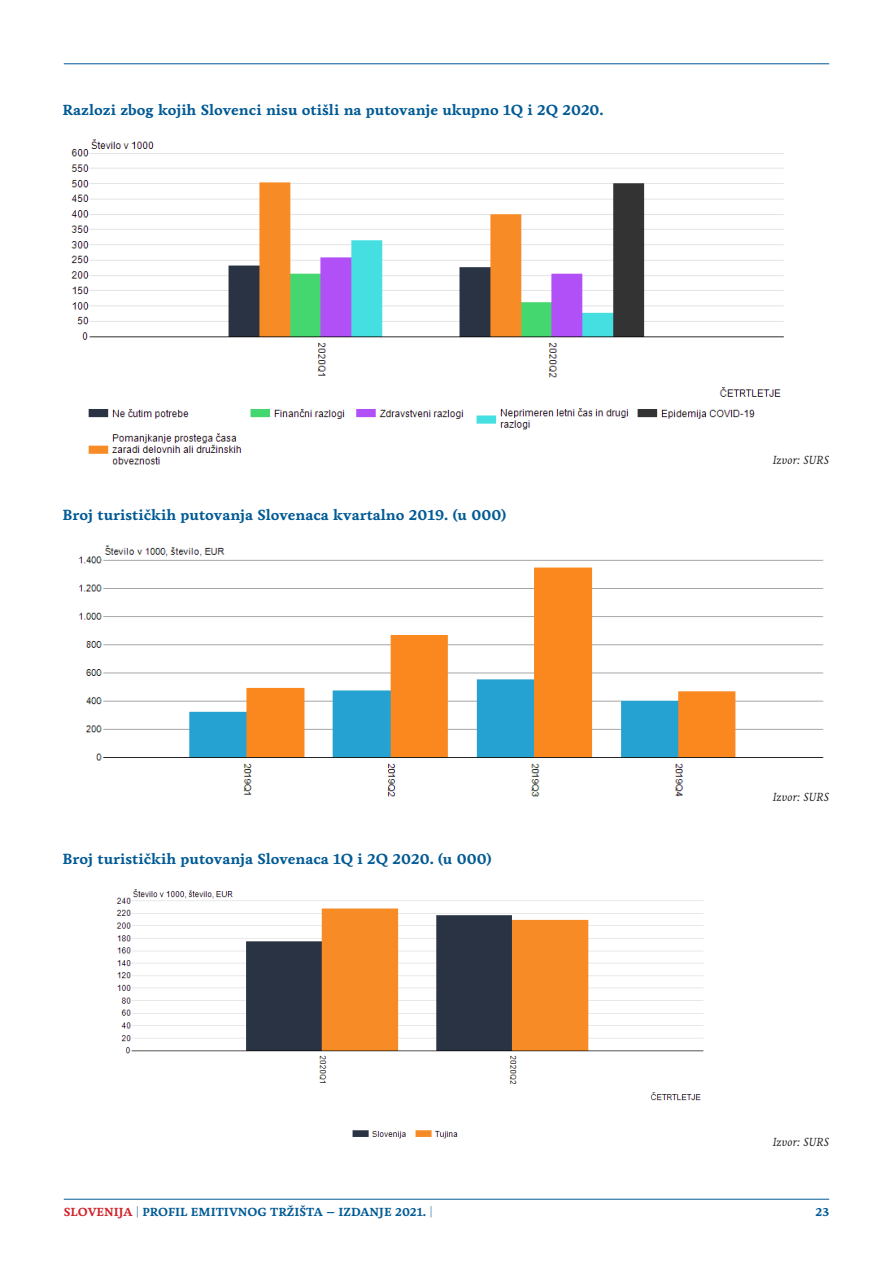
<style>
.page{position:relative;width:893px;height:1263px;background:#fff}
.page>*{position:absolute;margin:0;border:0;box-sizing:border-box;transform-origin:0 0}
.tekst{font:700 15px "Livory";color:#005a95}
.t1{font:700 12px "Livory";color:#005a95}
.tekst-2{font:italic 12px "Livory";color:#231f20}
.s1{color:#cf2329}
.s2{font-weight:400}
</style>
<div class="page">
<hr style="left:64px;top:1199px;width:765px;height:1px;background:#005a95">
<hr style="left:64px;top:63px;width:765px;height:1px;background:#005a95">
<img style="left:71px;top:139px;width:713px;height:326px">
<img style="left:78px;top:545px;width:746px;height:252px">
<img style="left:116px;top:889px;width:588px;height:250px">
<p class="tekst" style="left:63px;top:101px;width:543px">Razlozi zbog kojih Slovenci nisu otišli na putovanje ukupno 1Q i 2Q 2020.</p>
<p class="tekst" style="left:63px;top:506px;width:445px">Broj turističkih putovanja Slovenaca kvartalno 2019. (u 000)</p>
<p class="tekst" style="left:63px;top:850px;width:430px">Broj turističkih putovanja Slovenaca 1Q i 2Q 2020. (u 000)</p>
<p class="tekst-2" style="left:773px;top:453px;width:58px">Izvor: SURS</p>
<p class="tekst-2" style="left:773px;top:790px;width:58px">Izvor: SURS</p>
<p class="tekst-2" style="left:773px;top:1135px;width:58px">Izvor: SURS</p>
<p class="t1" style="left:64px;top:1205px;width:370px"><span class="s1">SLOVENIJA</span> <span class="s2">|</span> PROFIL EMITIVNOG TRŽIŠTA – IZDANJE 2021. <span class="s2">|</span></p>
<p class="t1" style="left:816px;top:1205px;width:15px">23</p>
</div>
